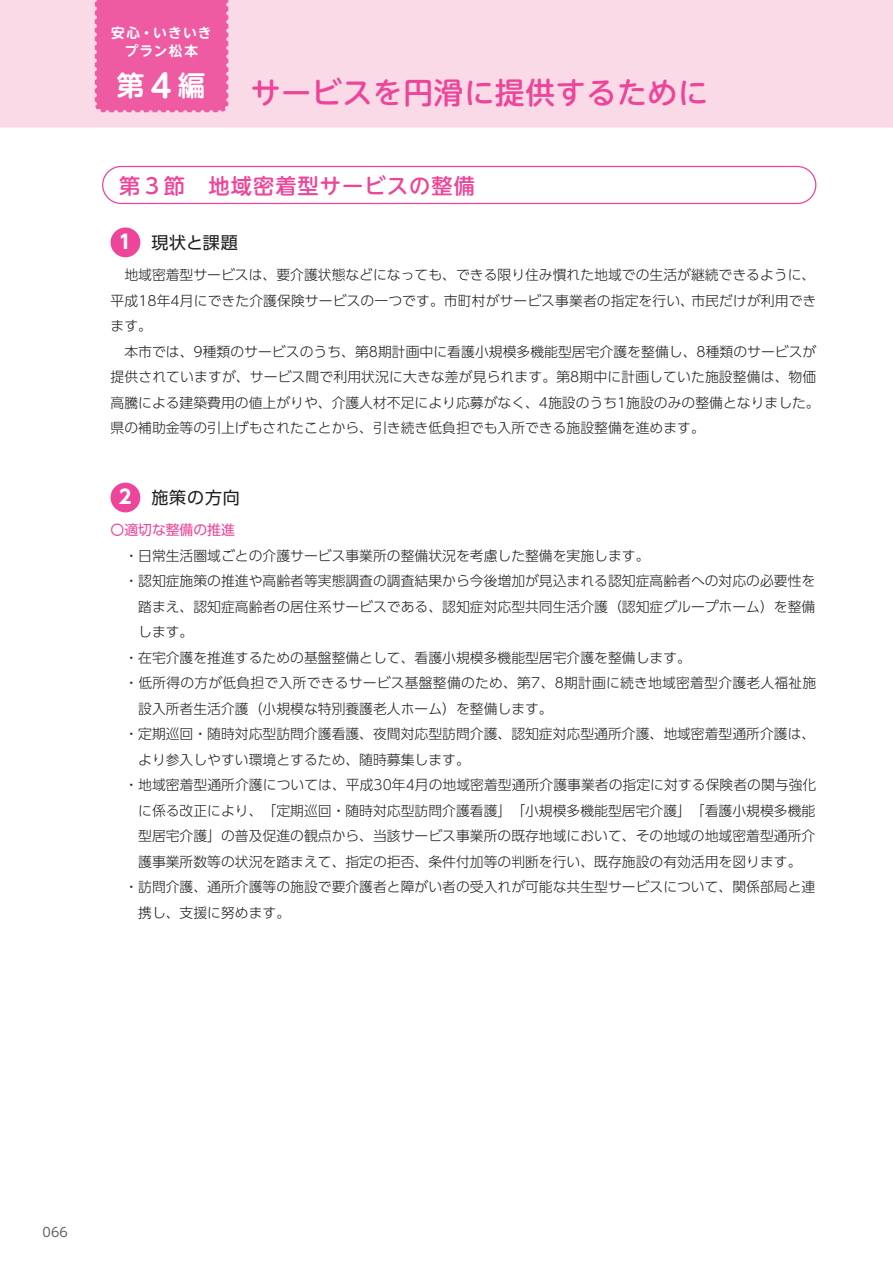
<style>
.page{position:relative;width:893px;height:1263px;background:#fadae7}
.page>*{position:absolute;margin:0;border:0;box-sizing:border-box;transform-origin:0 0}
.t1{font:500 29.7px "UD Shin M Go Pro";letter-spacing:.025em;color:#ed4599}
.t2{font:700 27.6px "UD Shin M Go Pro De";color:#fff}
.t3{font:500 21.3px "UD Shin M Go Pro";letter-spacing:.05em;color:#ed4599}
.t4{font:16.95px "UD Shin Go Pro";letter-spacing:.05em;color:#231f20}
.t5{font:300 13.8px/25.5px "UD Shin Go Pro";color:#231f20;text-align:justify}
.t6{font:13.8px "UD Shin Go Pro";color:#ed4599}
.t7{font:700 13.65px/18px "UD Shin M Go Pro De";letter-spacing:.1em;color:#fff;text-align:center}
.t8{font:12.75px "UD Shin Go Pro";color:#636366}
.s1{font-size:31.95px}
.s2{font-weight:700;font-size:19.2px;color:#fff}
</style>
<div class="page">
<div style="left:0;top:128px;width:893px;height:1135px;background:#fff"></div>
<div style="left:94px;top:0;width:135px;height:113px;background:#ef5ba2"></div>
<svg style="left:102px;top:166px;width:714px;height:38px;background:#fdf3f8"></svg>
<div style="left:111px;top:227px;width:29px;height:30px;background:#ed4599;border-radius:50%"></div>
<div style="left:111px;top:483px;width:29px;height:29px;background:#ed4599;border-radius:50%"></div>
<p class="t7" style="left:111px;top:23px;width:102px">安心・いきいきプラン松本</p>
<h2 class="t2" style="left:117px;top:63px;width:90px">第<span class="s1">４</span>編</h2>
<h1 class="t1" style="left:251px;top:69px;width:458px">サービスを円滑に提供するために</h1>
<h3 class="t3" style="left:119px;top:168px;width:358px">第３節　地域密着型サービスの整備</h3>
<p class="t4" style="left:119px;top:229px;width:120px"><span class="s2">1</span> 現状と課題</p>
<p class="t5" style="left:111px;top:262px;width:707px;text-indent:14px">地域密着型サービスは、要介護状態などになっても、できる限り住み慣れた地域での生活が継続できるように、平成18年4月にできた介護保険サービスの一つです。市町村がサービス事業者の指定を行い、市民だけが利用できます。</p>
<p class="t5" style="left:111px;top:338px;width:711px;text-align:left;text-indent:14px">本市では、9種類のサービスのうち、第8期計画中に看護小規模多機能型居宅介護を整備し、8種類のサービスが提供されていますが、サービス間で利用状況に大きな差が見られます。第8期中に計画していた施設整備は、物価高騰による建築費用の値上がりや、介護人材不足により応募がなく、4施設のうち1施設のみの整備となりました。県の補助金等の引上げもされたことから、引き続き低負担でも入所できる施設整備を進めます。</p>
<p class="t4" style="left:119px;top:484px;width:123px"><span class="s2">2</span> 施策の方向</p>
<p class="t6" style="left:111px;top:519px;width:126px">〇適切な整備の推進</p>
<p class="t5" style="left:124px;top:542px;width:527px">・日常生活圏域ごとの介護サービス事業所の整備状況を考慮した整備を実施します。</p>
<p class="t5" style="left:124px;top:568px;width:692px">・認知症施策の推進や高齢者等実態調査の調査結果から今後増加が見込まれる認知症高齢者への対応の必要性を</p>
<p class="t5" style="left:138px;top:593px;width:679px">踏まえ、認知症高齢者の居住系サービスである、認知症対応型共同生活介護（認知症グループホーム）を整備</p>
<p class="t5" style="left:138px;top:619px;width:57px">します。</p>
<p class="t5" style="left:124px;top:644px;width:568px">・在宅介護を推進するための基盤整備として、看護小規模多機能型居宅介護を整備します。</p>
<p class="t5" style="left:124px;top:670px;width:693px">・低所得の方が低負担で入所できるサービス基盤整備のため、第7、8期計画に続き地域密着型介護老人福祉施</p>
<p class="t5" style="left:138px;top:695px;width:416px">設入所者生活介護（小規模な特別養護老人ホーム）を整備します。</p>
<p class="t5" style="left:124px;top:721px;width:692px">・定期巡回・随時対応型訪問介護看護、夜間対応型訪問介護、認知症対応型通所介護、地域密着型通所介護は、</p>
<p class="t5" style="left:138px;top:746px;width:333px">より参入しやすい環境とするため、随時募集します。</p>
<p class="t5" style="left:124px;top:772px;width:694px">・地域密着型通所介護については、平成30年4月の地域密着型通所介護事業者の指定に対する保険者の関与強化</p>
<p class="t5" style="left:138px;top:797px;width:679px">に係る改正により、「定期巡回・随時対応型訪問介護看護」「小規模多機能型居宅介護」「看護小規模多機能</p>
<p class="t5" style="left:138px;top:823px;width:679px">型居宅介護」の普及促進の観点から、当該サービス事業所の既存地域において、その地域の地域密着型通所介</p>
<p class="t5" style="left:138px;top:848px;width:665px">護事業所数等の状況を踏まえて、指定の拒否、条件付加等の判断を行い、既存施設の有効活用を図ります。</p>
<p class="t5" style="left:124px;top:874px;width:692px">・訪問介護、通所介護等の施設で要介護者と障がい者の受入れが可能な共生型サービスについて、関係部局と連</p>
<p class="t5" style="left:138px;top:899px;width:154px">携し、支援に努めます。</p>
<p class="t8" style="left:43px;top:1222px;width:27px">066</p>
</div>
